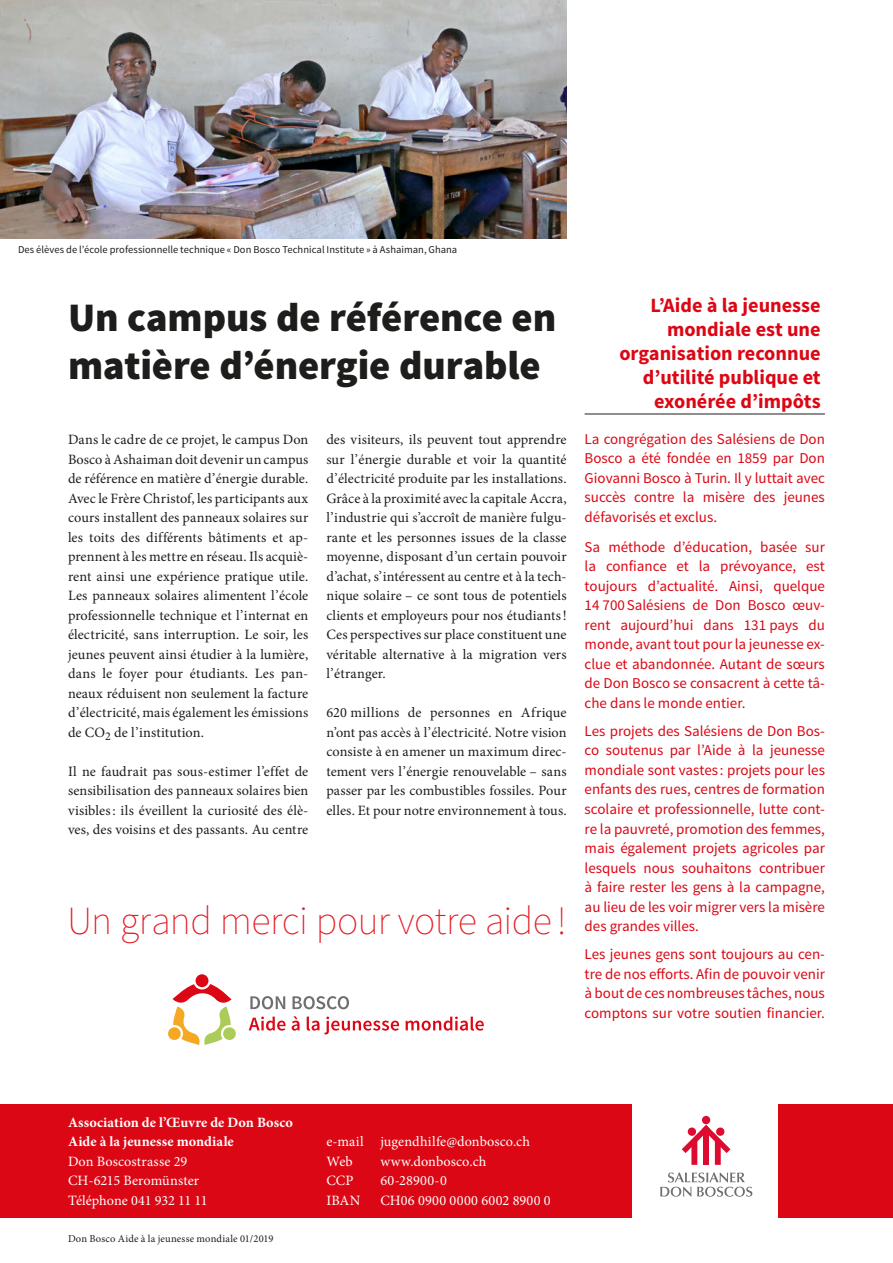
<style>
.page{position:relative;width:893px;height:1263px;background:#fff}
.page>*{position:absolute;margin:0;border:0;box-sizing:border-box;transform-origin:0 0}
.Übertitel_klein{font:900 40.5px/48.6px "Source Sans Pro";letter-spacing:-.005em;color:#1d1d1b}
.Botschaft_Rot{font:200 39.9px "Source Sans Pro";letter-spacing:-.015em;color:#e51a23}
.UTitel{font:700 20.25px/24px "Source Sans Pro";color:#dc0714;text-align:right}
.t1{font:15px/19.5px "Source Sans Pro";color:#dc0714;text-align:justify}
.Lauftext{font:14.25px/19.5px "Minion Pro";letter-spacing:.005em;color:#1d1d1b;text-align:justify}
.Text_roter_Kasten{font:14.25px "Minion Pro";letter-spacing:.01em;color:#fff}
.Text_roter_Kasten-2{font:700 14.25px "Minion Pro";letter-spacing:.005em;color:#fff}
.Bildunterschrift{font:10.5px "Source Sans Pro";letter-spacing:.005em;color:#1d1d1b}
.t2{font:10.5px "Minion Pro";letter-spacing:.015em;color:#1d1d1b}
</style>
<div class="page">
<img style="left:0;top:0;width:567px;height:238px">
<div style="left:0;top:1104px;width:631px;height:113px;background:#dc0714"></div>
<div style="left:702px;top:1116px;width:8px;height:8px;background:#dd0b2f;border-radius:50%"></div>
<svg style="left:682px;top:1125px;width:48px;height:40px"></svg>
<div style="left:716px;top:1127px;width:8px;height:9px;background:#dd0b2f;border-radius:50%"></div>
<svg style="left:660px;top:1172px;width:92px;height:25px"></svg>
<div style="left:778px;top:1104px;width:115px;height:113px;background:#dc0714"></div>
<svg style="left:250px;top:996px;width:35px;height:13px"></svg>
<svg style="left:292px;top:996px;width:57px;height:13px"></svg>
<svg style="left:249px;top:1016px;width:37px;height:15px"></svg>
<svg style="left:292px;top:1016px;width:8px;height:15px"></svg>
<svg style="left:307px;top:1016px;width:92px;height:18px"></svg>
<svg style="left:406px;top:1016px;width:78px;height:15px"></svg>
<div style="left:195px;top:974px;width:14px;height:13px;background:#dc0714;border-radius:50%"></div>
<svg style="left:168px;top:984px;width:68px;height:61px"></svg>
<hr style="left:585px;top:414px;width:240px;height:1px;background:#1d1d1b">
<p class="Bildunterschrift" style="left:18px;top:243px;width:441px">Des élèves de l’école professionnelle technique « Don Bosco Technical Institute » à Ashaiman, Ghana</p>
<p class="Übertitel_klein" style="left:68px;top:295px;width:490px">Un campus de référence en matière d’énergie durable</p>
<p class="Lauftext" style="left:68px;top:430px;width:242px">Dans le cadre de ce projet, le campus Don Bosco à Ashaiman doit devenir un campus de référence en matière d’énergie durable.<br>Avec le Frère Christof, les participants aux cours installent des panneaux solaires sur les toits des différents bâtiments et ap&shy;prennent à les mettre en réseau. Ils acquiè&shy;rent ainsi une expérience pratique utile.<br>Les panneaux solaires alimentent l’école professionnelle technique et l’internat en électricité, sans interruption. Le soir, les jeunes peuvent ainsi étudier à la lumière, dans le foyer pour étudiants. Les pan&shy;neaux réduisent non seulement la facture d’électricité, mais également les émissions de CO<sub>2</sub> de l’institution.</p>
<p class="Lauftext" style="left:68px;top:761px;width:242px">Il ne faudrait pas sous-estimer l’effet de sensibilisation des panneaux solaires bien visibles: ils éveillent la curiosité des élè&shy;ves, des voisins et des passants. Au centre</p>
<p class="Lauftext" style="left:326px;top:430px;width:242px">des visiteurs, ils peuvent tout apprendre sur l’énergie durable et voir la quantité d’électricité produite par les installations.<br>Grâce à la proximité avec la capitale Accra, l’industrie qui s’accroît de manière fulgu&shy;rante et les personnes issues de la classe moyenne, disposant d’un certain pouvoir d’achat, s’intéressent au centre et à la tech&shy;nique solaire – ce sont tous de potentiels clients et employeurs pour nos étudiants!<br>Ces perspectives sur place constituent une véritable alternative à la migration vers l’étranger.</p>
<p class="Lauftext" style="left:326px;top:703px;width:242px">620 millions de personnes en Afrique n’ont pas accès à l’électricité. Notre vision consiste à en amener un maximum direc&shy;tement vers l’énergie renouvelable – sans passer par les combustibles fossiles. Pour elles. Et pour notre environnement à tous.</p>
<p class="Botschaft_Rot" style="left:67px;top:896px;width:501px">Un grand merci pour votre aide !</p>
<p class="UTitel" style="left:619px;top:294px;width:203px">L’Aide à la jeunesse mondiale est une organisation reconnue d’utilité publique et exonérée d’impôts</p>
<p class="t1" style="left:585px;top:429px;width:242px">La congrégation des Salésiens de Don Bosco a été fondée en 1859 par Don Giovanni Bosco à Turin. Il y luttait avec succès contre la misère des jeunes défavorisés et exclus.</p>
<p class="t1" style="left:585px;top:537px;width:242px">Sa méthode d’éducation, basée sur la confiance et la prévoyance, est toujours d’actualité. Ainsi, quelque 14 700Salésiens de Don Bosco œuv&shy;rent aujourd’hui dans 131 pays du monde, avant tout pour la jeunesse ex&shy;clue et abandonnée. Autant de sœurs de Don Bosco se consacrent à cette tâ&shy;che dans le monde entier.</p>
<p class="t1" style="left:585px;top:721px;width:242px">Les projets des Salésiens de Don Bos&shy;co soutenus par l’Aide à la jeunesse mondiale sont vastes : projets pour les enfants des rues, centres de formation scolaire et professionnelle, lutte cont&shy;re la pauvreté, promotion des femmes, mais également projets agricoles par lesquels nous souhaitons contribuer à faire rester les gens à la campagne, au lieu de les voir migrer vers la misère des grandes villes.</p>
<p class="t1" style="left:585px;top:944px;width:242px">Les jeunes gens sont toujours au cen&shy;tre de nos efforts. Afin de pouvoir venir à bout de ces nombreuses tâches, nous comptons sur votre soutien financier.</p>
<p class="Text_roter_Kasten-2" style="left:68px;top:1112px;width:227px">Association de l’Œuvre de Don Bosco</p>
<p class="Text_roter_Kasten-2" style="left:68px;top:1131px;width:167px">Aide à la jeunesse mondiale</p>
<p class="Text_roter_Kasten" style="left:68px;top:1151px;width:121px">Don Boscostrasse 29</p>
<p class="Text_roter_Kasten" style="left:68px;top:1171px;width:133px">CH-6215 Beromünster</p>
<p class="Text_roter_Kasten" style="left:68px;top:1190px;width:141px">Téléphone 041 932 11 11</p>
<p class="t2" style="left:68px;top:1231px;width:207px">Don Bosco Aide à la jeunesse mondiale 01/2019</p>
<p class="Text_roter_Kasten" style="left:326px;top:1132px;width:205px">e-mail jugendhilfe@donbosco.ch</p>
<p class="Text_roter_Kasten" style="left:326px;top:1151px;width:28px">Web</p>
<p class="Text_roter_Kasten" style="left:380px;top:1151px;width:108px">www.donbosco.ch</p>
<p class="Text_roter_Kasten" style="left:326px;top:1171px;width:29px">CCP</p>
<p class="Text_roter_Kasten" style="left:380px;top:1171px;width:68px">60-28900-0</p>
<p class="Text_roter_Kasten" style="left:326px;top:1190px;width:36px">IBAN</p>
<p class="Text_roter_Kasten" style="left:380px;top:1190px;width:172px">CH06 0900 0000 6002 8900 0</p>
</div>
